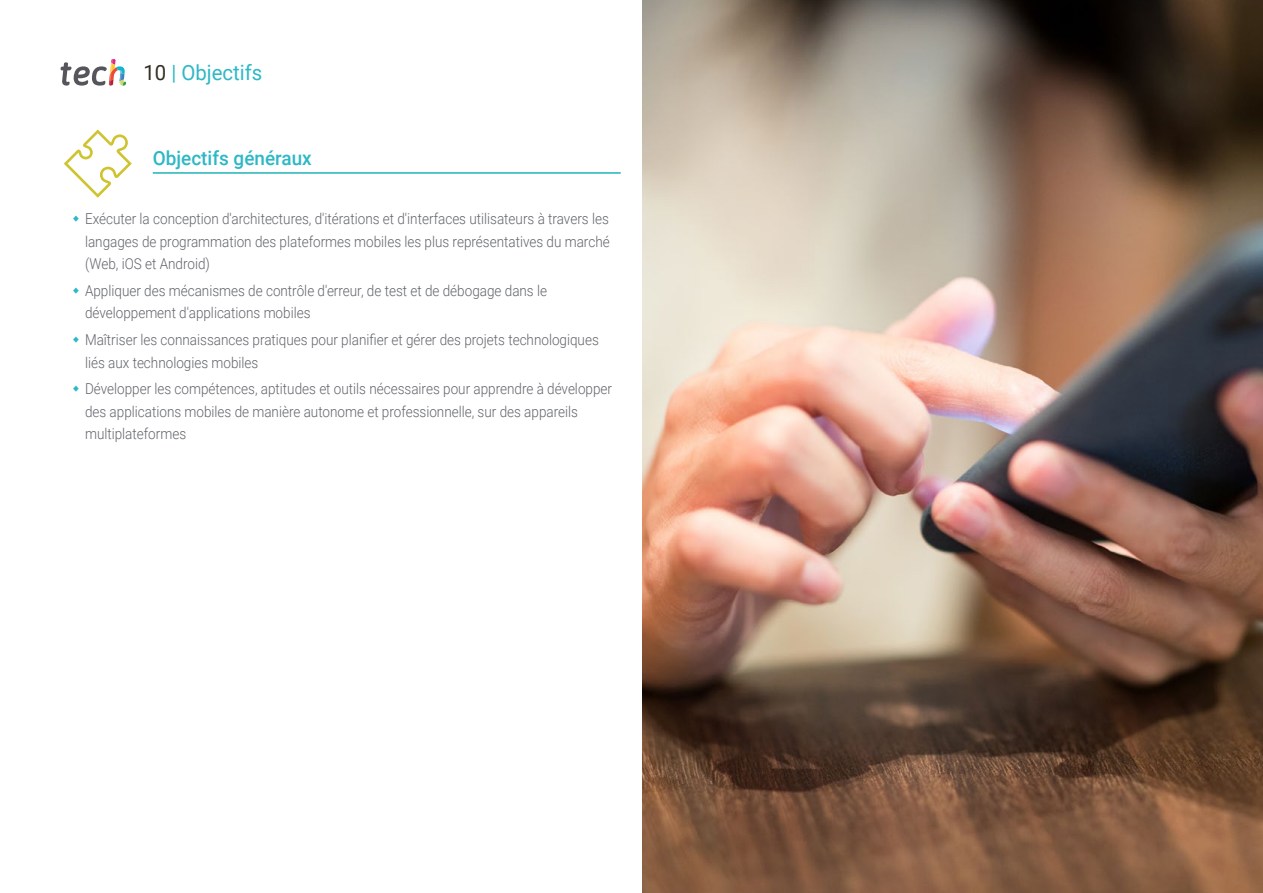
<style>
.page{position:relative;width:1263px;height:893px;background:#fff}
.page>*{position:absolute;margin:0;border:0;box-sizing:border-box;transform-origin:0 0}
.t1{font:21px "Roboto";color:#2db8c5}
.t2{font:500 19.5px "Roboto";color:#2db8c5}
.t3{font:300 15px/22.5px "Roboto";color:#61646a;scale:.9 1}
.s1{color:#312e20}
</style>
<div class="page">
<hr style="left:153px;top:173px;width:468px;height:1px;background:#2db8c5">
<svg style="left:64px;top:129px;width:68px;height:69px"></svg>
<svg style="left:61px;top:59px;width:65px;height:27px"></svg>
<img style="left:642px;top:0;width:621px;height:893px">
<h1 class="t1" style="left:144px;top:57px;width:120px"><span class="s1">10</span> | Objectifs</h1>
<h2 class="t2" style="left:153px;top:144px;width:160px">Objectifs généraux</h2>
<p class="t3" style="left:85px;top:207px;width:584px;text-align:justify">Exécuter la conception d'architectures, d'itérations et d'interfaces utilisateurs à travers les langages de programmation des plateformes mobiles les plus représentatives du marché (Web, iOS et Android)</p>
<p class="t3" style="left:85px;top:279px;width:515px">Appliquer des mécanismes de contrôle d'erreur, de test et de débogage dans le développement d'applications mobiles</p>
<p class="t3" style="left:85px;top:328px;width:572px">Maîtriser les connaissances pratiques pour planifier et gérer des projets technologiques liés aux technologies mobiles</p>
<p class="t3" style="left:85px;top:377px;width:587px">Développer les compétences, aptitudes et outils nécessaires pour apprendre à développer des applications mobiles de manière autonome et professionnelle, sur des appareils multiplateformes</p>
</div>
